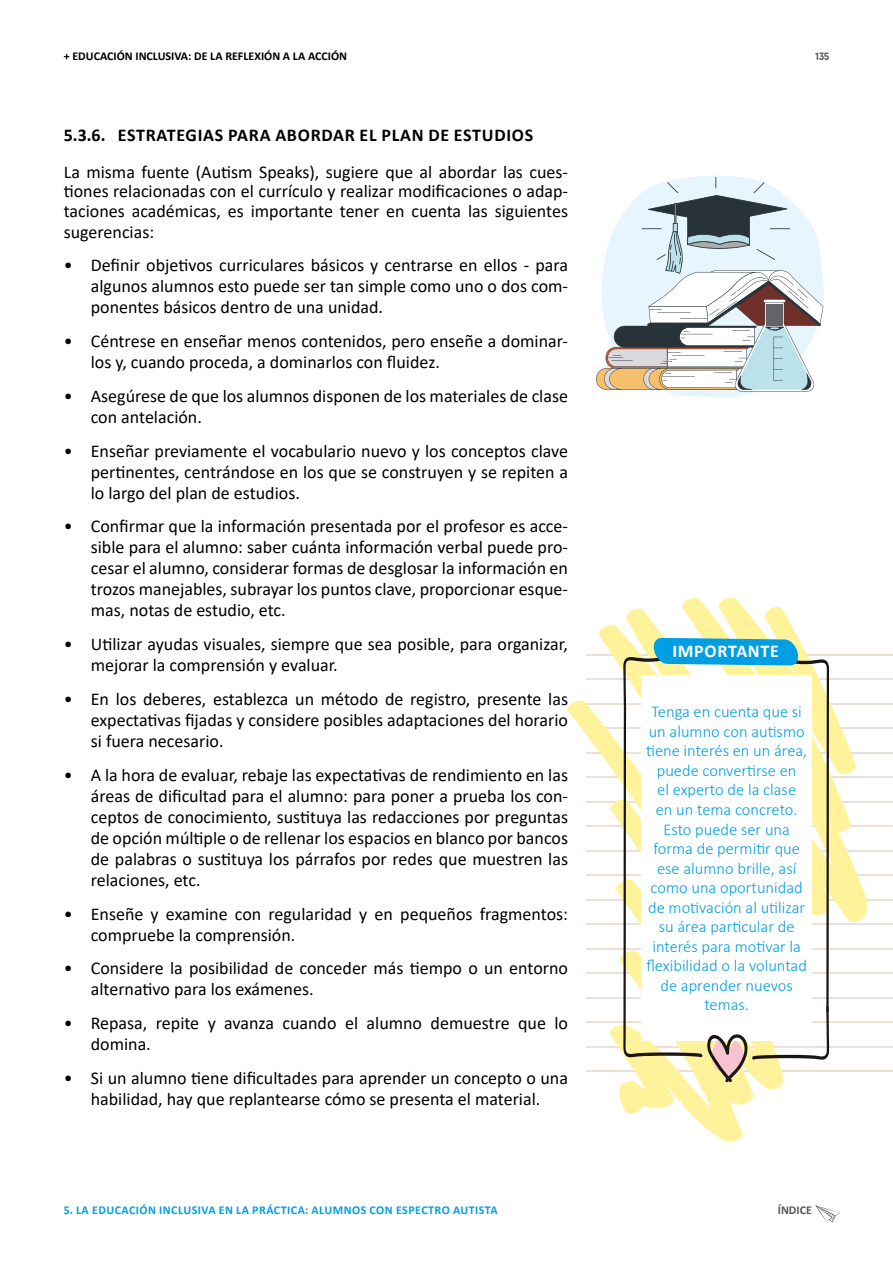
<style>
.page{position:relative;width:893px;height:1263px;background:#fff}
.page>*{position:absolute;margin:0;border:0;box-sizing:border-box;transform-origin:0 0}
.t1{font:18px/21px "Calibri";color:#000;text-align:justify}
.t2{font:700 18px "Calibri";letter-spacing:.04em;color:#000}
.t3{font:700 18px "Calibri";letter-spacing:.04em;color:#fff}
.t4{font:300 16.5px/19.5px "Calibri";color:#009fe3;text-align:center}
.t5{font:700 12px "Calibri";letter-spacing:.04em;color:#009fe3}
.t6{font:700 12px "Calibri";color:#000}
.t7{font:700 12px "Calibri";color:#575756}
.t8{font:700 10.5px "Baron Neue";color:#5a5a59}
</style>
<div class="page">
<svg style="left:816px;top:1205px;width:24px;height:17px"></svg>
<hr style="left:586px;top:654px;width:307px;height:1px;background:#ede0d9">
<hr style="left:586px;top:678px;width:307px;height:2px;background:#ede0d9">
<hr style="left:586px;top:703px;width:307px;height:1px;background:#ede0d9">
<hr style="left:586px;top:727px;width:307px;height:2px;background:#ede0d9">
<hr style="left:586px;top:752px;width:307px;height:1px;background:#ede0d9">
<hr style="left:586px;top:776px;width:307px;height:2px;background:#ede0d9">
<hr style="left:586px;top:801px;width:307px;height:1px;background:#ede0d9">
<hr style="left:586px;top:825px;width:307px;height:2px;background:#ede0d9">
<hr style="left:586px;top:850px;width:307px;height:1px;background:#ede0d9">
<hr style="left:586px;top:874px;width:307px;height:2px;background:#ede0d9">
<hr style="left:586px;top:899px;width:307px;height:1px;background:#ede0d9">
<hr style="left:586px;top:923px;width:307px;height:2px;background:#ede0d9">
<hr style="left:586px;top:948px;width:307px;height:1px;background:#ede0d9">
<hr style="left:586px;top:972px;width:307px;height:2px;background:#ede0d9">
<hr style="left:586px;top:997px;width:307px;height:1px;background:#ede0d9">
<hr style="left:586px;top:1021px;width:307px;height:2px;background:#ede0d9">
<hr style="left:586px;top:1046px;width:307px;height:1px;background:#ede0d9">
<hr style="left:586px;top:1070px;width:307px;height:2px;background:#ede0d9">
<svg style="left:567px;top:597px;width:303px;height:545px"></svg>
<svg style="left:665px;top:175px;width:159px;height:223px"></svg>
<svg style="left:596px;top:177px;width:227px;height:214px"></svg>
<div style="left:766px;top:304px;width:17px;height:22px;background:#656268"></div>
<svg style="left:623px;top:638px;width:206px;height:445px"></svg>
<p class="t6" style="left:64px;top:48px;width:285px">+ EDUCACIÓN INCLUSIVA: DE LA REFLEXIÓN A LA ACCIÓN</p>
<p class="t2" style="left:64px;top:122px;width:471px">5.3.6. ESTRATEGIAS PARA ABORDAR EL PLAN DE ESTUDIOS</p>
<p class="t1" style="left:64px;top:161px;width:506px;line-height:20px">La misma fuente (Autism Speaks), sugiere que al abordar las cues&shy;tiones relacionadas con el currículo y realizar modificaciones o adap&shy;taciones académicas, es importante tener en cuenta las siguientes sugerencias:</p>
<p class="t1" style="left:91px;top:254px;width:479px;text-indent:-27px">• Definir objetivos curriculares básicos y centrarse en ellos - para algunos alumnos esto puede ser tan simple como uno o dos com&shy;ponentes básicos dentro de una unidad.</p>
<p class="t1" style="left:91px;top:330px;width:479px;text-indent:-27px">• Céntrese en enseñar menos contenidos, pero enseñe a dominar&shy;los y, cuando proceda, a dominarlos con fluidez.</p>
<p class="t1" style="left:91px;top:385px;width:479px;text-indent:-27px">• Asegúrese de que los alumnos disponen de los materiales de clase con antelación.</p>
<p class="t1" style="left:91px;top:440px;width:479px;text-indent:-27px">• Enseñar previamente el vocabulario nuevo y los conceptos clave pertinentes, centrándose en los que se construyen y se repiten a lo largo del plan de estudios.</p>
<p class="t1" style="left:91px;top:515px;width:479px;text-indent:-27px">• Confirmar que la información presentada por el profesor es acce&shy;sible para el alumno: saber cuánta información verbal puede pro&shy;cesar el alumno, considerar formas de desglosar la información en trozos manejables, subrayar los puntos clave, proporcionar esque&shy;mas, notas de estudio, etc.</p>
<p class="t1" style="left:91px;top:633px;width:479px;text-indent:-27px">• Utilizar ayudas visuales, siempre que sea posible, para organizar, mejorar la comprensión y evaluar.</p>
<p class="t1" style="left:91px;top:688px;width:479px;text-indent:-27px">• En los deberes, establezca un método de registro, presente las expectativas fijadas y considere posibles adaptaciones del horario si fuera necesario.</p>
<p class="t1" style="left:91px;top:764px;width:479px;text-indent:-27px">• A la hora de evaluar, rebaje las expectativas de rendimiento en las áreas de dificultad para el alumno: para poner a prueba los con&shy;ceptos de conocimiento, sustituya las redacciones por preguntas de opción múltiple o de rellenar los espacios en blanco por bancos de palabras o sustituya los párrafos por redes que muestren las relaciones, etc.</p>
<p class="t1" style="left:91px;top:902px;width:479px;text-indent:-27px">• Enseñe y examine con regularidad y en pequeños fragmentos: compruebe la comprensión.</p>
<p class="t1" style="left:91px;top:957px;width:479px;text-indent:-27px">• Considere la posibilidad de conceder más tiempo o un entorno alternativo para los exámenes.</p>
<p class="t1" style="left:91px;top:1012px;width:479px;text-indent:-27px">• Repasa, repite y avanza cuando el alumno demuestre que lo domina.</p>
<p class="t1" style="left:64px;top:1067px;width:506px;text-align:center">• Si un alumno tiene dificultades para aprender un concepto o una habilidad, hay que replantearse cómo se presenta el material.</p>
<p class="t8" style="left:815px;top:50px;width:15px">135</p>
<p class="t3" style="left:672px;top:638px;width:108px">IMPORTANTE</p>
<p class="t4" style="left:646px;top:702px;width:163px">Tenga en cuenta que si un alumno con autismo tiene interés en un área, puede convertirse en<br>el experto de la clase<br>en un tema concreto.<br>Esto puede ser una forma de permitir que ese alumno brille, así como una oportunidad de motivación al utilizar su área particular de interés para motivar la flexibilidad o la voluntad de aprender nuevos temas.</p>
<p class="t5" style="left:64px;top:1202px;width:435px">5. LA EDUCACIÓN INCLUSIVA EN LA PRÁCTICA: ALUMNOS CON ESPECTRO AUTISTA</p>
<p class="t7" style="left:778px;top:1202px;width:36px">ÍNDICE</p>
</div>
